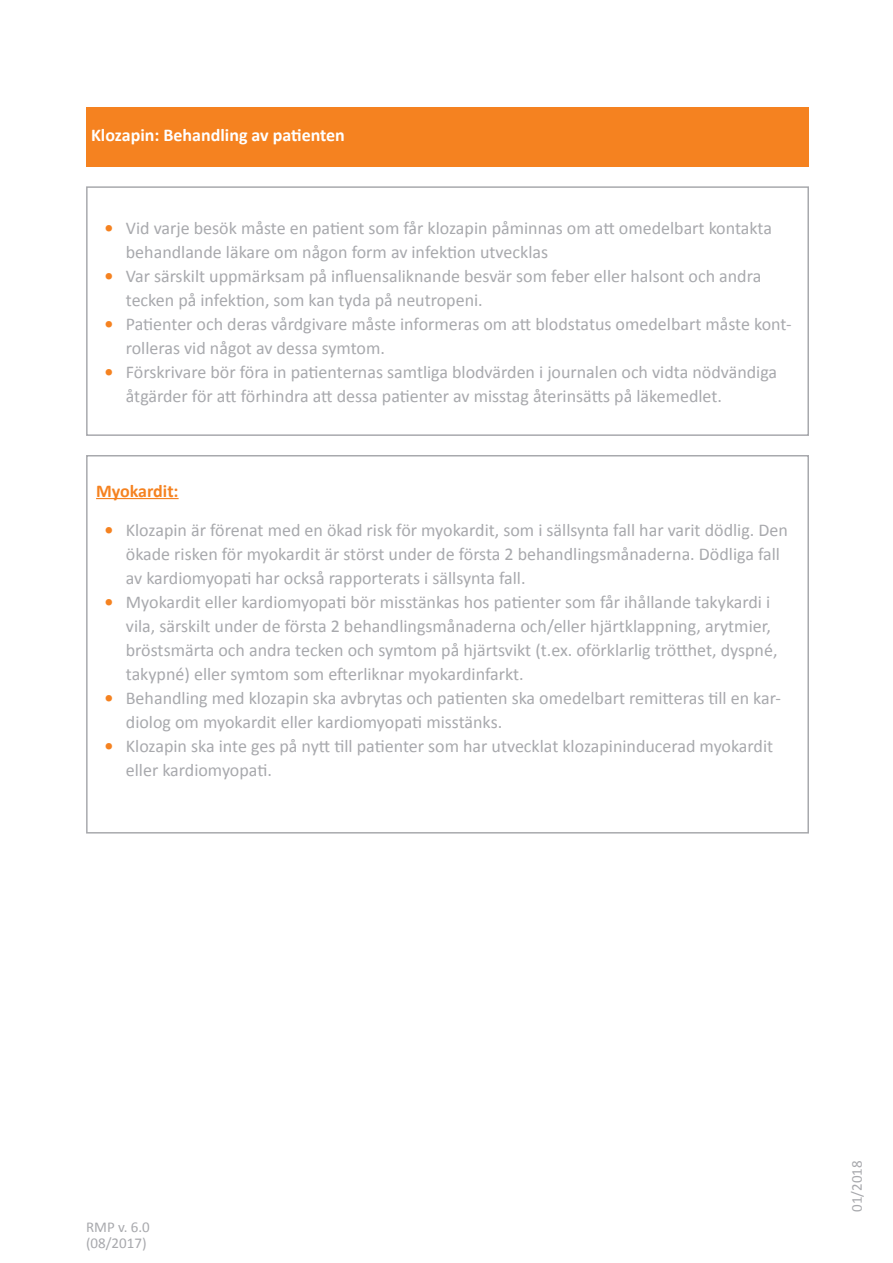
<style>
.page{position:relative;width:893px;height:1263px;background:#fff}
.page>*{position:absolute;margin:0;border:0;box-sizing:border-box;transform-origin:0 0}
.t1{font:18px/24px "Calibri";color:#a8a9ad}
.t2{font:700 18px "Calibri";color:#fff}
.t3{font:700 18px "Calibri";color:#f58220}
.t4{font:15px/16.5px "Calibri";color:#a8a9ad}
.s1{font-weight:700;color:#f58220}
</style>
<div class="page">
<div style="left:86px;top:108px;width:723px;height:59px;background:#f58220"></div>
<div style="left:86px;top:186px;width:723px;height:250px;border:2px solid #a8a9ad"></div>
<hr style="left:96px;top:498px;width:83px;height:1px;background:#f58220">
<div style="left:86px;top:455px;width:723px;height:378px;border:2px solid #a8a9ad"></div>
<p class="t2" style="left:91px;top:123px;width:255px">Klozapin: Behandling av patienten</p>
<p class="t1" style="left:126px;top:215px;width:648px;text-indent:-21px"><span class="s1">•</span> Vid varje besök måste en patient som får klozapin påminnas om att omedelbart kontakta behandlande läkare om någon form av infektion utvecklas</p>
<p class="t1" style="left:126px;top:263px;width:637px;text-indent:-21px"><span class="s1">•</span> Var särskilt uppmärksam på influensaliknande besvär som feber eller halsont och andra tecken på infektion, som kan tyda på neutropeni.</p>
<p class="t1" style="left:126px;top:311px;width:667px;text-indent:-21px"><span class="s1">•</span> Patienter och deras vårdgivare måste informeras om att blodstatus omedelbart måste kont&shy;rolleras vid något av dessa symtom.</p>
<p class="t1" style="left:126px;top:359px;width:653px;text-indent:-21px"><span class="s1">•</span> Förskrivare bör föra in patienternas samtliga blodvärden i journalen och vidta nödvändiga åtgärder för att förhindra att dessa patienter av misstag återinsätts på läkemedlet.</p>
<p class="t3" style="left:96px;top:478px;width:84px">Myokardit:</p>
<p class="t1" style="left:126px;top:517px;width:664px;text-indent:-21px"><span class="s1">•</span> Klozapin är förenat med en ökad risk för myokardit, som i sällsynta fall har varit dödlig. Den ökade risken för myokardit är störst under de första 2 behandlingsmånaderna. Dödliga fall av kardiomyopati har också rapporterats i sällsynta fall.</p>
<p class="t1" style="left:126px;top:589px;width:653px;text-indent:-21px"><span class="s1">•</span> Myokardit eller kardiomyopati bör misstänkas hos patienter som får ihållande takykardi i vila, särskilt under de första 2 behandlingsmånaderna och/eller hjärtklappning, arytmier, bröstsmärta och andra tecken och symtom på hjärtsvikt (t.ex. oförklarlig trötthet, dyspné, takypné) eller symtom som efterliknar myokardinfarkt.</p>
<p class="t1" style="left:126px;top:685px;width:657px;text-indent:-21px"><span class="s1">•</span> Behandling med klozapin ska avbrytas och patienten ska omedelbart remitteras till en kar&shy;diolog om myokardit eller kardiomyopati misstänks.</p>
<p class="t1" style="left:126px;top:733px;width:649px;text-indent:-21px"><span class="s1">•</span> Klozapin ska inte ges på nytt till patienter som har utvecklat klozapininducerad myokardit eller kardiomyopati.</p>
<p class="t4" style="left:86px;top:1218px;width:65px">RMP v. 6.0 (08/2017)</p>
<p class="t4" style="left:848px;top:1212px;width:53px;rotate:-90deg">01/2018</p>
</div>
